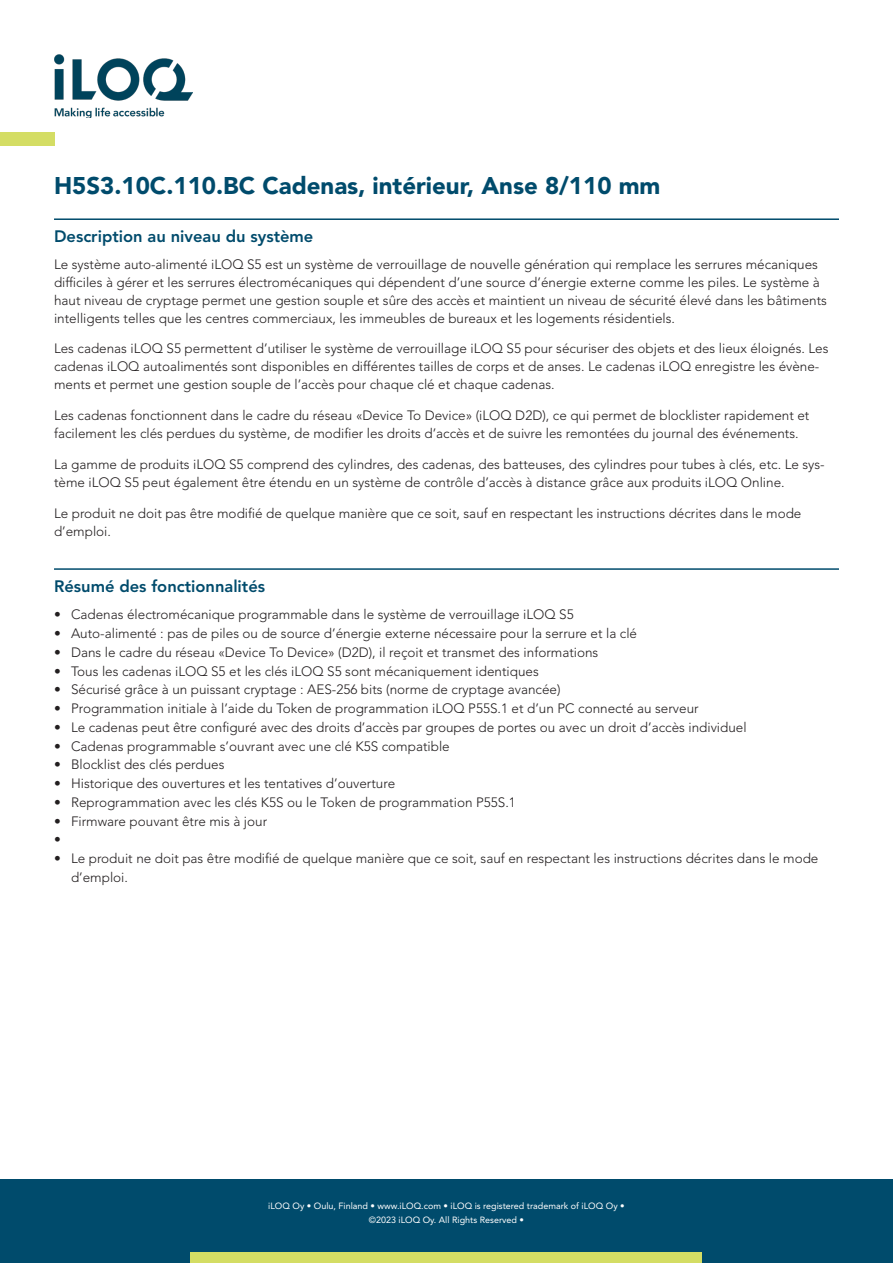
<style>
.page{position:relative;width:893px;height:1263px;background:#fff}
.page>*{position:absolute;margin:0;border:0;box-sizing:border-box;transform-origin:0 0}
.Tuotenimi{font:900 24px "Avenir LT Std";color:#004b6c}
.Otsikko{font:800 16.5px "Avenir LT Std";color:#004b6c}
.fr_FR{font:300 13.5px/18px "Avenir LT Std";color:#231f20}
.t1{font:9px/13.5px "Avenir LT Std";color:#fff;text-align:center}
</style>
<div class="page">
<div style="left:0;top:1179px;width:893px;height:84px;background:#004b6c"></div>
<div style="left:191px;top:1252px;width:511px;height:11px;background:#d4dd64"></div>
<img style="left:54px;top:54px;width:139px;height:64px">
<div style="left:0;top:133px;width:54px;height:13px;background:#d4dd64"></div>
<hr style="left:54px;top:218px;width:785px;height:2px;background:#004b6c">
<hr style="left:54px;top:568px;width:785px;height:2px;background:#004b6c">
<p class="Tuotenimi" style="left:54px;top:171px;width:608px">H5S3.10C.110.BC Cadenas, intérieur, Anse 8/110 mm</p>
<p class="Otsikko" style="left:54px;top:227px;width:261px">Description au niveau du système</p>
<p class="fr_FR" style="left:54px;top:255px;width:774px">Le système auto-alimenté iLOQ S5 est un système de verrouillage de nouvelle génération qui remplace les serrures mécaniques difficiles à gérer et les serrures électromécaniques qui dépendent d’une source d’énergie externe comme les piles. Le système à haut niveau de cryptage permet une gestion souple et sûre des accès et maintient un niveau de sécurité élevé dans les bâtiments intelligents telles que les centres commerciaux, les immeubles de bureaux et les logements résidentiels.</p>
<p class="fr_FR" style="left:54px;top:340px;width:776px">Les cadenas iLOQ S5 permettent d’utiliser le système de verrouillage iLOQ S5 pour sécuriser des objets et des lieux éloignés. Les cadenas iLOQ autoalimentés sont disponibles en différentes tailles de corps et de anses. Le cadenas iLOQ enregistre les évène&shy;ments et permet une gestion souple de l’accès pour chaque clé et chaque cadenas.</p>
<p class="fr_FR" style="left:54px;top:407px;width:757px">Les cadenas fonctionnent dans le cadre du réseau «Device To Device» (iLOQ D2D), ce qui permet de blocklister rapidement et facilement les clés perdues du système, de modifier les droits d’accès et de suivre les remontées du journal des événements.</p>
<p class="fr_FR" style="left:54px;top:455px;width:772px">La gamme de produits iLOQ S5 comprend des cylindres, des cadenas, des batteuses, des cylindres pour tubes à clés, etc. Le sys&shy;tème iLOQ S5 peut également être étendu en un système de contrôle d’accès à distance grâce aux produits iLOQ Online.</p>
<p class="fr_FR" style="left:54px;top:504px;width:749px">Le produit ne doit pas être modifié de quelque manière que ce soit, sauf en respectant les instructions décrites dans le mode d’emploi.</p>
<p class="Otsikko" style="left:54px;top:576px;width:213px">Résumé des fonctionnalités</p>
<p class="fr_FR" style="left:54px;top:606px;width:521px">• Cadenas électromécanique programmable dans le système de verrouillage iLOQ S5</p>
<p class="fr_FR" style="left:54px;top:624px;width:585px">• Auto-alimenté : pas de piles ou de source d’énergie externe nécessaire pour la serrure et la clé</p>
<p class="fr_FR" style="left:54px;top:643px;width:546px">• Dans le cadre du réseau «Device To Device» (D2D), il reçoit et transmet des informations</p>
<p class="fr_FR" style="left:54px;top:662px;width:486px">• Tous les cadenas iLOQ S5 et les clés iLOQ S5 sont mécaniquement identiques</p>
<p class="fr_FR" style="left:54px;top:681px;width:508px">• Sécurisé grâce à un puissant cryptage : AES-256 bits (norme de cryptage avancée)</p>
<p class="fr_FR" style="left:54px;top:699px;width:646px">• Programmation initiale à l’aide du Token de programmation iLOQ P55S.1 et d’un PC connecté au serveur</p>
<p class="fr_FR" style="left:54px;top:718px;width:694px">• Le cadenas peut être configuré avec des droits d’accès par groupes de portes ou avec un droit d’accès individuel</p>
<p class="fr_FR" style="left:54px;top:737px;width:397px">• Cadenas programmable s’ouvrant avec une clé K5S compatible</p>
<p class="fr_FR" style="left:54px;top:756px;width:172px">• Blocklist des clés perdues</p>
<p class="fr_FR" style="left:54px;top:774px;width:343px">• Historique des ouvertures et les tentatives d’ouverture</p>
<p class="fr_FR" style="left:54px;top:793px;width:463px">• Reprogrammation avec les clés K5S ou le Token de programmation P55S.1</p>
<p class="fr_FR" style="left:54px;top:812px;width:215px">• Firmware pouvant être mis à jour</p>
<p class="fr_FR" style="left:54px;top:831px;width:8px">•</p>
<p class="fr_FR" style="left:71px;top:849px;width:749px;line-height:18.8px;text-indent:-17px">• Le produit ne doit pas être modifié de quelque manière que ce soit, sauf en respectant les instructions décrites dans le mode d’emploi.</p>
<p class="t1" style="left:268px;top:1199px;width:358px">iLOQ Oy • Oulu, Finland • www.iLOQ.com • iLOQ is registered trademark of iLOQ Oy • ©2023 iLOQ Oy. All Rights Reserved •</p>
</div>
